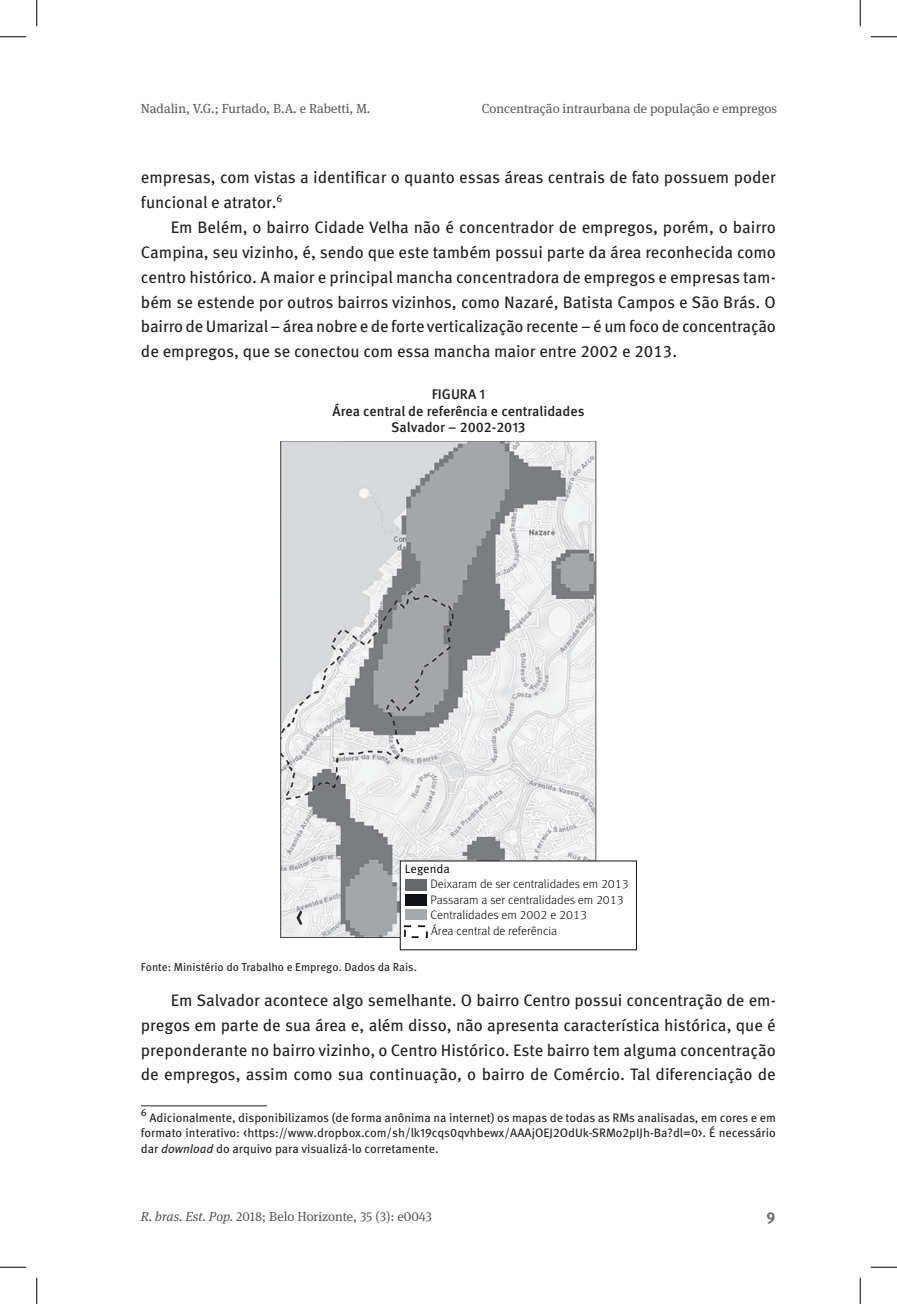
<style>
.page{position:relative;width:897px;height:1304px;background:#fff}
.page>*{position:absolute;margin:0;border:0;box-sizing:border-box;transform-origin:0 0}
.t1{font:16.62px/24.8px "Meta Pro";color:#231f20;text-align:justify}
.t2{font:700 15.75px "Meta Pro";color:#6c6d70}
.t3{font:500 14px/16.8px "Meta Pro";color:#231f20;text-align:center}
.t4{font:13.12px "Meta Serif Pro";color:#57585a}
.t5{font:12.25px/15.8px "Meta Pro";letter-spacing:-.005em;color:#231f20;text-align:justify}
.t6{font:300 12.25px/16.1px "Meta Pro";color:#000001}
.t7{font:12.25px "Meta Pro Norm";color:#000001}
.t8{font:11.38px "Meta Pro";letter-spacing:-.005em;color:#231f20}
.t9{font:10.5px "Meta Pro";color:#231f20}
.s1{font-style:italic}
</style>
<div class="page">
<img style="left:280px;top:442px;width:316px;height:496px">
<div style="left:400px;top:861px;width:237px;height:89px;background:#fff"></div>
<div style="left:405px;top:879px;width:22px;height:11px;background:#66696a"></div>
<div style="left:405px;top:894px;width:22px;height:11px;background:#0f1313"></div>
<div style="left:405px;top:909px;width:22px;height:11px;background:#a7aaaa"></div>
<div style="left:404px;top:925px;width:24px;height:13px;border:2px dashed #0f1313"></div>
<hr style="left:141px;top:1105px;width:126px;height:1px;background:#231f20">
<svg style="left:0;top:36px;width:26px;height:1px"></svg>
<svg style="left:871px;top:36px;width:26px;height:1px"></svg>
<svg style="left:0;top:1267px;width:26px;height:1px"></svg>
<svg style="left:871px;top:1267px;width:26px;height:1px"></svg>
<svg style="left:36px;top:0;width:1px;height:26px"></svg>
<svg style="left:36px;top:1278px;width:1px;height:26px"></svg>
<svg style="left:860px;top:0;width:1px;height:26px"></svg>
<svg style="left:860px;top:1278px;width:1px;height:26px"></svg>
<p class="t4" style="left:141px;top:98px;width:231px">Nadalin, V.G.; Furtado, B.A. e Rabetti, M.</p>
<p class="t4" style="left:482px;top:98px;width:297px">Concentração intraurbana de população e empregos</p>
<p class="t1" style="left:141px;top:164px;width:636px">empresas, com vistas a identificar o quanto essas áreas centrais de fato possuem poder funcional e atrator.<sup>6</sup></p>
<p class="t1" style="left:141px;top:214px;width:637px;text-indent:30px">Em Belém, o bairro Cidade Velha não é concentrador de empregos, porém, o bairro Campina, seu vizinho, é, sendo que este também possui parte da área reconhecida como centro histórico. A maior e principal mancha concentradora de empregos e empresas tam&shy;bém se estende por outros bairros vizinhos, como Nazaré, Batista Campos e São Brás. O bairro de Umarizal – área nobre e de forte verticalização recente – é um foco de concentração de empregos, que se conectou com essa mancha maior entre 2002 e 2013.</p>
<p class="t3" style="left:332px;top:385px;width:253px">FIGURA 1<br>Área central de referência e centralidades<br>Salvador – 2002-2013</p>
<p class="t7" style="left:405px;top:860px;width:47px">Legenda</p>
<p class="t6" style="left:431px;top:875px;width:200px">Deixaram de ser centralidades em 2013<br>Passaram a ser centralidades em 2013</p>
<p class="t6" style="left:431px;top:906px;width:158px">Centralidades em 2002 e 2013<br>Área central de referência</p>
<p class="t8" style="left:141px;top:958px;width:278px">Fonte: Ministério do Trabalho e Emprego. Dados da Rais.</p>
<p class="t1" style="left:141px;top:986px;width:636px;text-indent:30px">Em Salvador acontece algo semelhante. O bairro Centro possui concentração de em&shy;pregos em parte de sua área e, além disso, não apresenta característica histórica, que é preponderante no bairro vizinho, o Centro Histórico. Este bairro tem alguma concentração de empregos, assim como sua continuação, o bairro de Comércio. Tal diferenciação de</p>
<p class="t9" style="left:141px;top:1104px;width:8px">6</p>
<p class="t5" style="left:141px;top:1108px;width:637px;text-indent:9px">Adicionalmente, disponibilizamos (de forma anônima na internet) os mapas de todas as RMs analisadas, em cores e em formato interativo: &lt;https://www.dropbox.com/sh/lk19cqs0qvhbewx/AAAjOEJ2OdUk-SRMo2pIJh-Ba?dl=0&gt;. É necessário dar <span class="s1">download</span> do arquivo para visualizá-lo corretamente.</p>
<p class="t4" style="left:141px;top:1207px;width:293px"><span class="s1">R. bras. Est. Pop.</span> 2018; Belo Horizonte, 35 (3): e0043</p>
<p class="t2" style="left:766px;top:1205px;width:10px">9</p>
</div>
